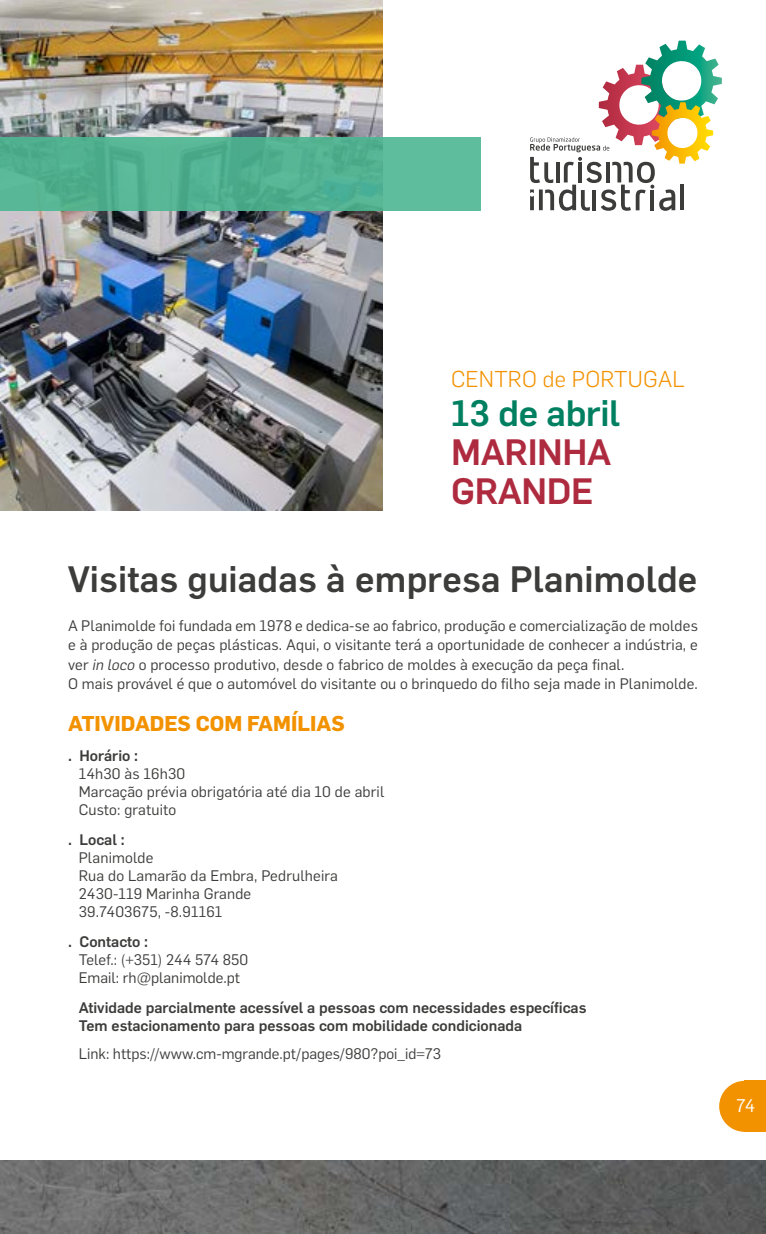
<style>
.page{position:relative;width:766px;height:1234px;background:#fff}
.page>*{position:absolute;margin:0;border:0;box-sizing:border-box;transform-origin:0 0}
.t1{font:500 36px "Flama";letter-spacing:.005em;color:#3c3c3b}
.t2{font:500 36px/39px "Flama";letter-spacing:-.01em;color:#ae2a3f}
.t3{font:500 36px "Flama";letter-spacing:-.01em;color:#008061}
.t4{font:300 22.5px "Flama";letter-spacing:.01em;color:#f39200}
.t5{font:700 21px "Flama";color:#f39200}
.t6{font:18px "Flama";color:#fff}
.t7{font:15px/18px "Flama";letter-spacing:.01em;color:#3c3c3b}
.t8{font:500 15px/18px "Flama";color:#3c3c3b}
.s1{font-style:italic}
</style>
<div class="page">
<svg style="left:719px;top:1080px;width:25px;height:51px"></svg>
<div style="left:744px;top:1080px;width:21px;height:51px;background:#f39200"></div>
<img style="left:0;top:1160px;width:765px;height:73px">
<svg style="left:530px;top:41px;width:191px;height:170px"></svg>
<img style="left:0;top:0;width:383px;height:510px">
<div style="left:0;top:137px;width:480px;height:74px;background:linear-gradient(to right,#4eae8d,#59b998)"></div>
<h2 class="t4" style="left:451px;top:364px;width:235px">CENTRO de PORTUGAL</h2>
<h1 class="t3" style="left:451px;top:387px;width:171px">13 de abril</h1>
<h1 class="t2" style="left:451px;top:430px;width:162px">MARINHA<br>GRANDE</h1>
<h1 class="t1" style="left:68px;top:552px;width:630px">Visitas guiadas à empresa Planimolde</h1>
<p class="t7" style="left:68px;top:614px;width:631px;line-height:19.5px">A Planimolde foi fundada em 1978 e dedica-se ao fabrico, produção e comercialização de moldes e à produção de peças plásticas. Aqui, o visitante terá a oportunidade de conhecer a indústria, e ver <span class="s1">in loco</span> o processo produtivo, desde o fabrico de moldes à execução da peça final.<br>O mais provável é que o automóvel do visitante ou o brinquedo do filho seja made in Planimolde.</p>
<h3 class="t5" style="left:68px;top:708px;width:278px">ATIVIDADES COM FAMÍLIAS</h3>
<p class="t8" style="left:68px;top:745px;width:72px">. Horário :</p>
<p class="t7" style="left:79px;top:763px;width:307px">14h30 às 16h30<br>Marcação prévia obrigatória até dia 10 de abril<br>Custo: gratuito</p>
<p class="t8" style="left:68px;top:829px;width:58px">. Local :</p>
<p class="t7" style="left:79px;top:847px;width:260px">Planimolde<br>Rua do Lamarão da Embra, Pedrulheira<br>2430-119 Marinha Grande<br>39.7403675, -8.91161</p>
<p class="t8" style="left:68px;top:931px;width:81px">. Contacto :</p>
<p class="t7" style="left:79px;top:949px;width:171px">Telef.: (+351) 244 574 850<br>Email: rh@planimolde.pt</p>
<p class="t8" style="left:79px;top:997px;width:509px">Atividade parcialmente acessível a pessoas com necessidades específicas<br>Tem estacionamento para pessoas com mobilidade condicionada</p>
<p class="t7" style="left:79px;top:1042px;width:364px">Link: https://www.cm-mgrande.pt/pages/980?poi_id=73</p>
<p class="t6" style="left:736px;top:1093px;width:21px">74</p>
</div>
